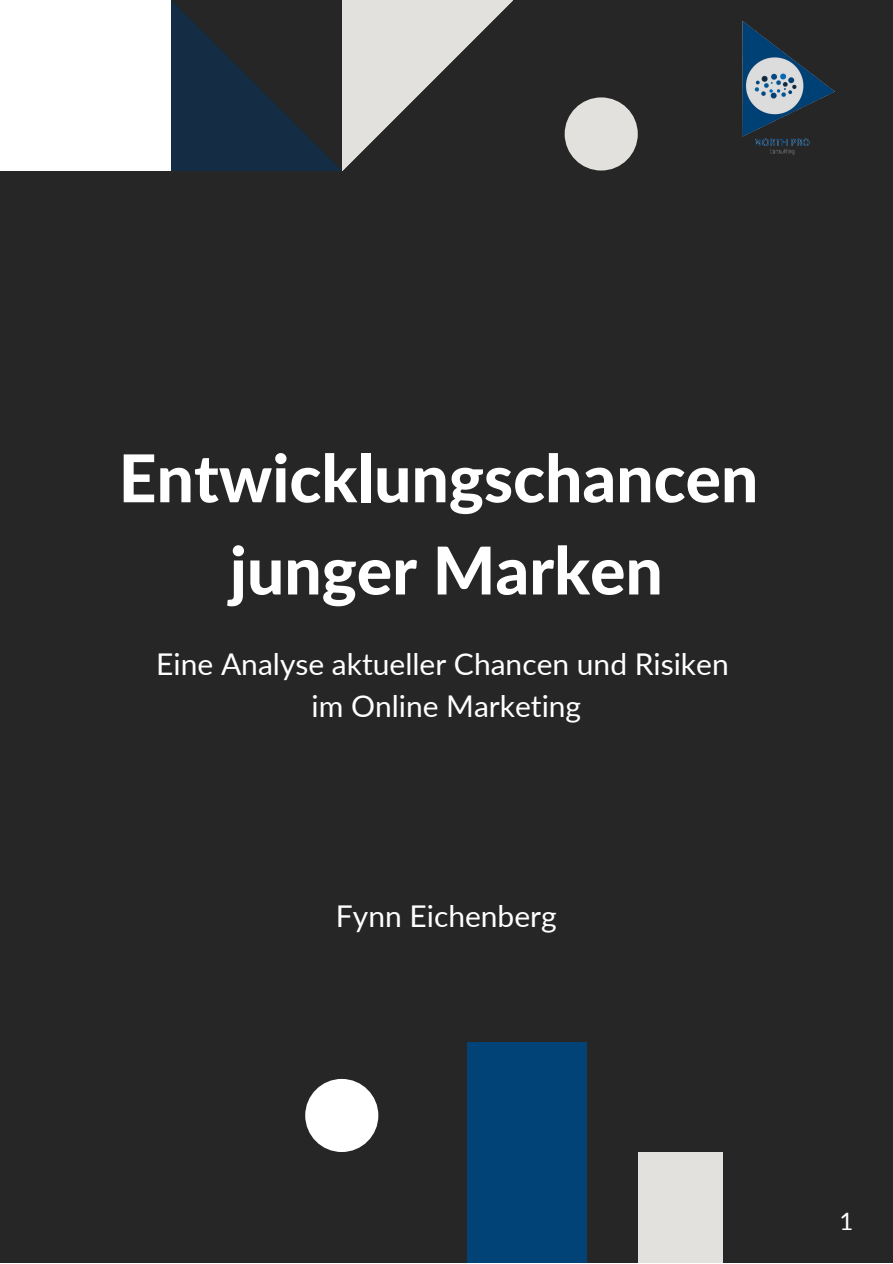
<style>
.page{position:relative;width:893px;height:1264px;background:#fff}
.page>*{position:absolute;margin:0;border:0;box-sizing:border-box;transform-origin:0 0}
.t1{font:800 66px/92.1px "Lato";color:#fff;text-align:center}
.t2{font:30px/41.5px "Lato";color:#fff;text-align:center}
.t3{font:24px "Lato";color:#fff}
</style>
<div class="page">
<div style="left:0;top:0;width:892px;height:1262px;background:#272626"></div>
<img style="left:743px;top:22px;width:91px;height:134px">
<div style="left:0;top:0;width:171px;height:171px;background:#fff"></div>
<svg style="left:171px;top:0;width:151px;height:171px;fill:#152d44"></svg>
<svg style="left:322px;top:0;width:316px;height:171px"></svg>
<div style="left:564px;top:97px;width:73px;height:73px;background:#e3e1de;border-radius:50%"></div>
<div style="left:467px;top:1042px;width:119px;height:220px;background:#024377"></div>
<div style="left:638px;top:1152px;width:84px;height:110px;background:#e3e1de"></div>
<div style="left:305px;top:1078px;width:73px;height:73px;background:#fff;border-radius:50%"></div>
<h1 class="t1" style="left:119px;top:430px;width:641px">Entwicklungschancen junger Marken</h1>
<p class="t2" style="left:156px;top:642px;width:574px">Eine Analyse aktueller Chancen und Risiken im Online Marketing</p>
<p class="t2" style="left:336px;top:894px;width:222px">Fynn Eichenberg</p>
<p class="t3" style="left:839px;top:1205px;width:15px">1</p>
</div>
